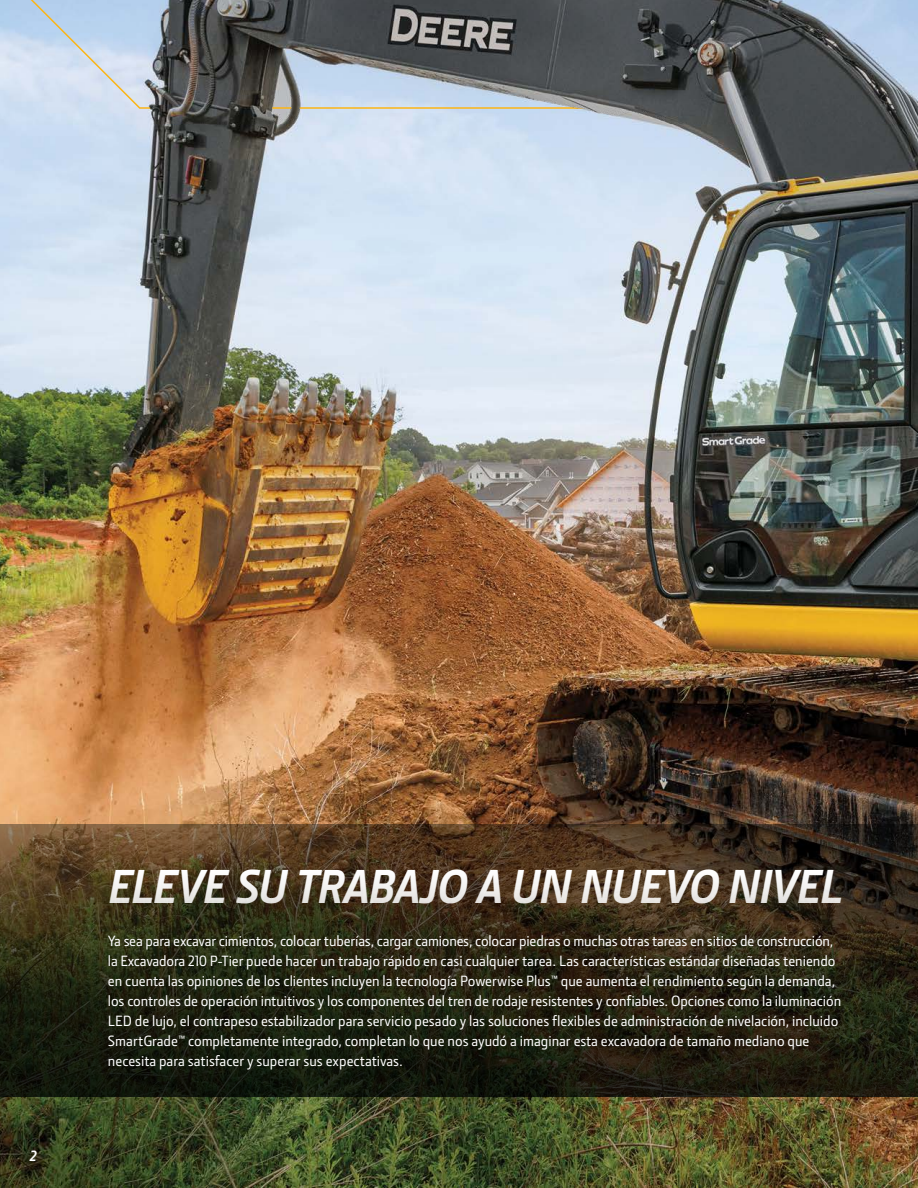
<style>
.page{position:relative;width:918px;height:1188px;background:#fff}
.page>*{position:absolute;margin:0;border:0;box-sizing:border-box;transform-origin:0 0}
.t1{font:italic 700 48px "JD Sans Pro";letter-spacing:-.025em;color:#fff}
.t2{font:500 15px/19.8px "JD Sans Pro";letter-spacing:-.005em;color:#fff}
.t3{font:italic 700 15px "JD Sans Pro";color:#fff}
</style>
<div class="page">
<img style="left:0;top:0;width:918px;height:1188px">
<svg style="left:0;top:824px;width:918px;height:273px"></svg>
<svg style="left:16px;top:0;width:902px;height:95px"></svg>
<img style="left:0;top:95px;width:918px;height:28px">
<p class="t3" style="left:30px;top:1146px;width:9px">2</p>
<h1 class="t1" style="left:108px;top:855px;width:737px">ELEVE SU TRABAJO A UN NUEVO NIVEL</h1>
<p class="t2" style="left:108px;top:931px;width:735px">Ya sea para excavar cimientos, colocar tuberías, cargar camiones, colocar piedras o muchas otras tareas en sitios de construcción, la Excavadora 210 P-Tier puede hacer un trabajo rápido en casi cualquier tarea. Las características estándar diseñadas teniendo en cuenta las opiniones de los clientes incluyen la tecnología Powerwise Plus™ que aumenta el rendimiento según la demanda, los controles de operación intuitivos y los componentes del tren de rodaje resistentes y confiables. Opciones como la iluminación LED de lujo, el contrapeso estabilizador para servicio pesado y las soluciones flexibles de administración de nivelación, incluido SmartGrade™ completamente integrado, completan lo que nos ayudó a imaginar esta excavadora de tamaño mediano que necesita para satisfacer y superar sus expectativas.</p>
</div>
